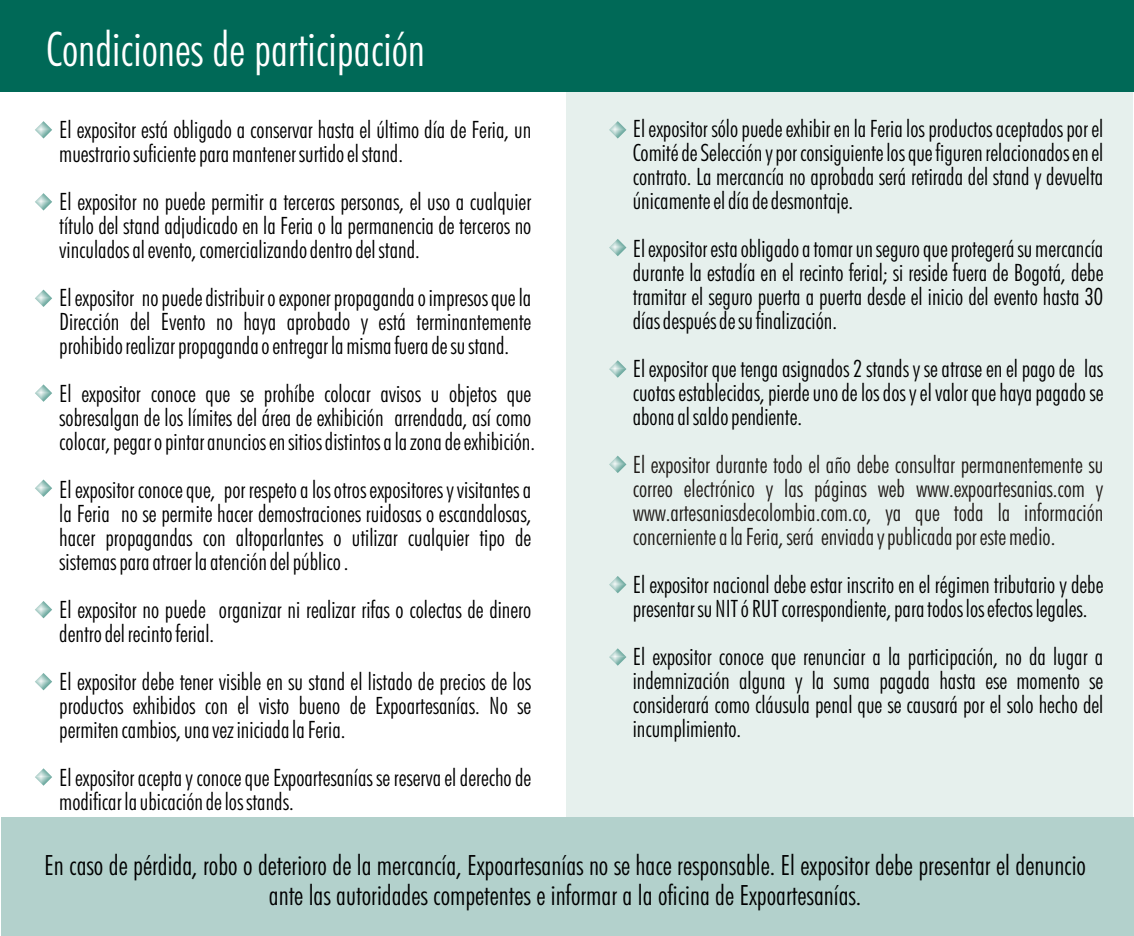
<style>
.page{position:relative;width:1134px;height:936px;background:#fff}
.page>*{position:absolute;margin:0;border:0;box-sizing:border-box;transform-origin:0 0}
.t1{font:48px "Futura Lt Cn BT";color:#fff}
.t2{font:28px/29.4px "Futura Lt Cn BT";color:#000;text-align:center}
.t3{font:24px/24px "Futura Lt Cn BT";color:#000;text-align:justify}
.t4{font:24px/24px "Futura Lt Cn BT";color:#1f1a17;text-align:justify}
</style>
<div class="page">
<div style="left:566px;top:0;width:567px;height:935px;background:#e6f0ed"></div>
<div style="left:0;top:0;width:1134px;height:92px;background:#006957"></div>
<div style="left:1px;top:818px;width:1133px;height:118px;background:#b3d1cc"></div>
<svg style="left:35px;top:121px;width:17px;height:18px"></svg>
<svg style="left:609px;top:121px;width:17px;height:18px"></svg>
<svg style="left:35px;top:193px;width:17px;height:18px"></svg>
<svg style="left:609px;top:239px;width:17px;height:17px"></svg>
<svg style="left:35px;top:290px;width:17px;height:17px"></svg>
<svg style="left:609px;top:360px;width:17px;height:18px"></svg>
<svg style="left:35px;top:480px;width:17px;height:17px"></svg>
<svg style="left:609px;top:576px;width:17px;height:17px"></svg>
<svg style="left:35px;top:384px;width:17px;height:18px"></svg>
<svg style="left:609px;top:456px;width:17px;height:17px"></svg>
<svg style="left:35px;top:601px;width:17px;height:17px"></svg>
<svg style="left:35px;top:673px;width:17px;height:17px"></svg>
<svg style="left:609px;top:648px;width:17px;height:18px"></svg>
<svg style="left:35px;top:768px;width:17px;height:18px"></svg>
<h1 class="t1" style="left:46px;top:30px;width:380px">Condiciones de participación</h1>
<p class="t3" style="left:59px;top:120px;width:474px">El expositor está obligado a conservar hasta el último día de Feria, un muestrario suficiente para mantener surtido el stand.</p>
<p class="t3" style="left:59px;top:192px;width:474px">El expositor no puede permitir a terceras personas, el uso a cualquier título del stand adjudicado en la Feria o la permanencia de terceros no vinculados al evento, comercializando dentro del stand.</p>
<p class="t3" style="left:59px;top:288px;width:474px">El expositor no puede distribuir o exponer propaganda o impresos que la Dirección del Evento no haya aprobado y está terminantemente prohibido realizar propaganda o entregar la misma fuera de su stand.</p>
<p class="t3" style="left:59px;top:384px;width:477px;text-align:left">El expositor conoce que se prohíbe colocar avisos u objetos que sobresalgan de los límites del área de exhibición arrendada, así como colocar, pegar o pintar anuncios en sitios distintos a la zona de exhibición.</p>
<p class="t3" style="left:59px;top:479px;width:474px">El expositor conoce que, por respeto a los otros expositores y visitantes a la Feria no se permite hacer demostraciones ruidosas o escandalosas, hacer propagandas con altoparlantes o utilizar cualquier tipo de sistemas para atraer la atención del público .</p>
<p class="t3" style="left:59px;top:599px;width:474px">El expositor no puede organizar ni realizar rifas o colectas de dinero dentro del recinto ferial.</p>
<p class="t3" style="left:59px;top:671px;width:474px">El expositor debe tener visible en su stand el listado de precios de los productos exhibidos con el visto bueno de Expoartesanías. No se permiten cambios, una vez iniciada la Feria.</p>
<p class="t3" style="left:59px;top:767px;width:474px">El expositor acepta y conoce que Expoartesanías se reserva el derecho de modificar la ubicación de los stands.</p>
<p class="t3" style="left:633px;top:119px;width:472px">El expositor sólo puede exhibir en la Feria los productos aceptados por el Comité de Selección y por consiguiente los que figuren relacionados en el contrato. La mercancía no aprobada será retirada del stand y devuelta únicamente el día de desmontaje.</p>
<p class="t3" style="left:633px;top:239px;width:472px">El expositor esta obligado a tomar un seguro que protegerá su mercancía durante la estadía en el recinto ferial; si reside fuera de Bogotá, debe tramitar el seguro puerta a puerta desde el inicio del evento hasta 30 días después de su finalización.</p>
<p class="t3" style="left:633px;top:359px;width:472px">El expositor que tenga asignados 2 stands y se atrase en el pago de las cuotas establecidas, pierde uno de los dos y el valor que haya pagado se abona al saldo pendiente.</p>
<p class="t4" style="left:633px;top:455px;width:472px">El expositor durante todo el año debe consultar permanentemente su correo electrónico y las páginas web www.expoartesanias.com y www.artesaniasdecolombia.com.co, ya que toda la información concerniente a la Feria, será enviada y publicada por este medio.</p>
<p class="t3" style="left:633px;top:575px;width:472px">El expositor nacional debe estar inscrito en el régimen tributario y debe presentar su NIT ó RUT correspondiente, para todos los efectos legales.</p>
<p class="t3" style="left:633px;top:647px;width:472px">El expositor conoce que renunciar a la participación, no da lugar a indemnización alguna y la suma pagada hasta ese momento se considerará como cláusula penal que se causará por el solo hecho del incumplimiento.</p>
<p class="t2" style="left:44px;top:853px;width:1043px">En caso de pérdida, robo o deterioro de la mercancía, Expoartesanías no se hace responsable. El expositor debe presentar el denuncio ante las autoridades competentes e informar a la oficina de Expoartesanías.</p>
</div>
